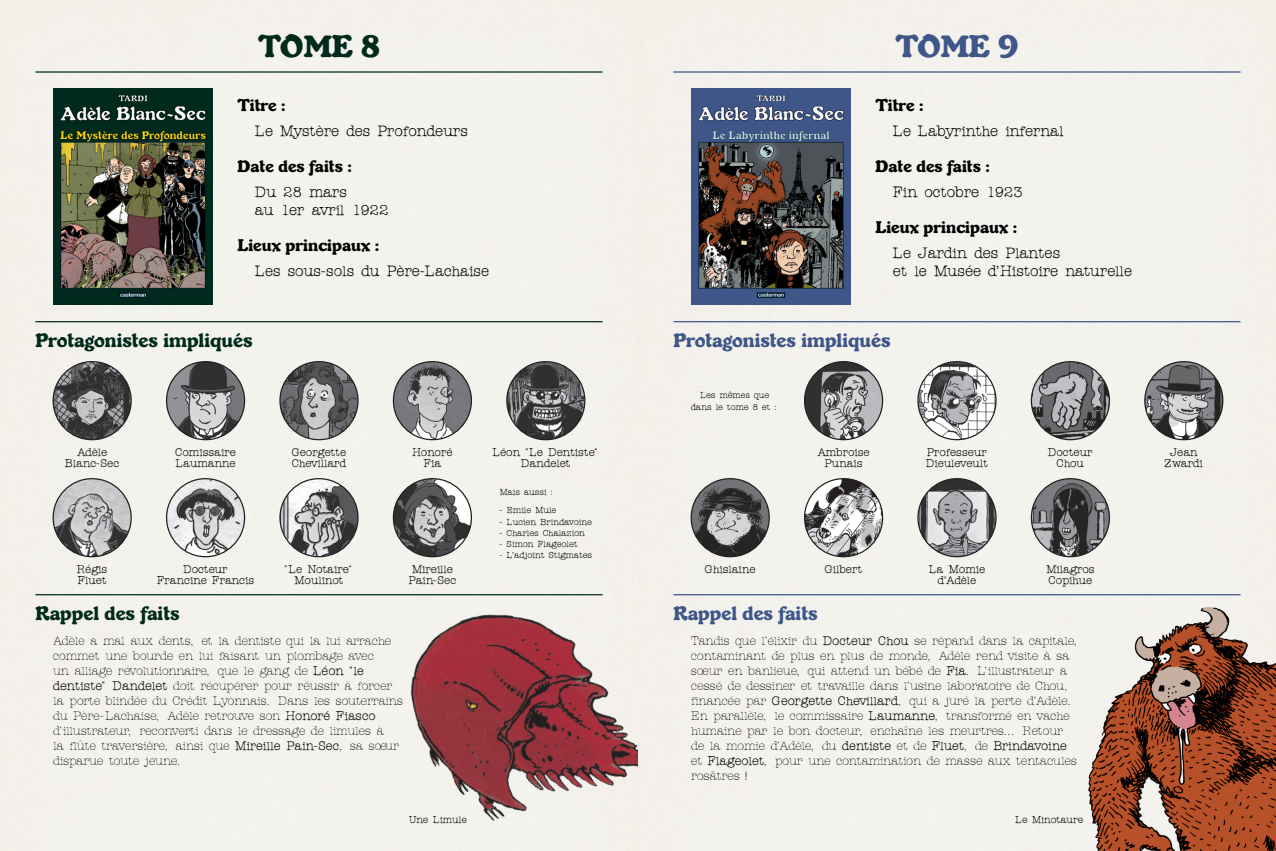
<style>
.page{position:relative;width:1276px;height:851px;background:#fff}
.page>*{position:absolute;margin:0;border:0;box-sizing:border-box;transform-origin:0 0}
.Titre_fiches_8{font:27.5px "Robur";color:#002a1c}
.Titre_fiches_9{font:27.5px "Robur";color:#3f5689}
.Titres_parties_8{font:17.5px "Robur";color:#002a1c}
.Titres_parties_9{font:17.5px "Robur";color:#3f5689}
.description_réponses{font:15px/18px "Rogers Typewriter";letter-spacing:.02em;color:#000}
.description{font:15px "Robur";color:#000}
.Resume{font:300 12.5px/15px "Rogers Typewriter";letter-spacing:.02em;color:#000}
.noms_persos{font:11.25px/11.2px "Rogers Typewriter";letter-spacing:.025em;color:#000;text-align:center}
.Resume-2{font:10px "Rogers Typewriter";letter-spacing:.02em;color:#000}
.mais_aussi{font:8.75px/11.2px "Rogers Typewriter";letter-spacing:.03em;color:#000;text-align:center}
.s1{font-weight:400}
</style>
<div class="page">
<div style="left:0;top:0;width:1276px;height:850px;background:#f4f2ed"></div>
<img style="left:53px;top:89px;width:160px;height:216px">
<img style="left:167px;top:478px;width:77px;height:78px;border-radius:39px">
<div style="left:166px;top:478px;width:79px;height:79px;border:1px solid #231f20;border-radius:50%"></div>
<img style="left:53px;top:478px;width:78px;height:78px;border-radius:39px">
<div style="left:53px;top:478px;width:79px;height:79px;border:1px solid #231f20;border-radius:50%"></div>
<img style="left:53px;top:361px;width:78px;height:78px;border-radius:39px">
<div style="left:53px;top:361px;width:79px;height:79px;border:1px solid #231f20;border-radius:50%"></div>
<img style="left:280px;top:478px;width:78px;height:78px;border-radius:39px">
<div style="left:279px;top:478px;width:79px;height:79px;border:1px solid #231f20;border-radius:50%"></div>
<img style="left:393px;top:478px;width:78px;height:78px;border-radius:39px">
<div style="left:393px;top:478px;width:79px;height:79px;border:1px solid #231f20;border-radius:50%"></div>
<img style="left:507px;top:361px;width:78px;height:78px;border-radius:39px">
<div style="left:506px;top:361px;width:79px;height:79px;border:1px solid #231f20;border-radius:50%"></div>
<img style="left:393px;top:613px;width:245px;height:237px">
<img style="left:691px;top:89px;width:159px;height:216px">
<img style="left:804px;top:478px;width:78px;height:78px;border-radius:39px">
<div style="left:804px;top:478px;width:79px;height:79px;border:1px solid #231f20;border-radius:50%"></div>
<img style="left:1031px;top:361px;width:78px;height:78px;border-radius:39px">
<div style="left:1030px;top:361px;width:80px;height:79px;border:1px solid #231f20;border-radius:50%"></div>
<img style="left:1031px;top:478px;width:78px;height:78px;border-radius:39px">
<div style="left:1030px;top:478px;width:80px;height:79px;border:1px solid #231f20;border-radius:50%"></div>
<img style="left:1144px;top:361px;width:78px;height:78px;border-radius:39px">
<div style="left:1144px;top:361px;width:79px;height:79px;border:1px solid #231f20;border-radius:50%"></div>
<img style="left:1076px;top:599px;width:200px;height:251px">
<img style="left:918px;top:361px;width:78px;height:78px;border-radius:39px">
<div style="left:917px;top:361px;width:79px;height:79px;border:1px solid #231f20;border-radius:50%"></div>
<img style="left:918px;top:478px;width:78px;height:78px;border-radius:39px">
<div style="left:917px;top:478px;width:79px;height:79px;border:1px solid #231f20;border-radius:50%"></div>
<img style="left:804px;top:361px;width:78px;height:78px;border-radius:39px">
<div style="left:804px;top:361px;width:79px;height:79px;border:1px solid #231f20;border-radius:50%"></div>
<img style="left:280px;top:361px;width:78px;height:78px;border-radius:39px">
<div style="left:279px;top:361px;width:79px;height:79px;border:1px solid #231f20;border-radius:50%"></div>
<img style="left:393px;top:361px;width:78px;height:78px;border-radius:39px">
<div style="left:393px;top:361px;width:79px;height:79px;border:1px solid #231f20;border-radius:50%"></div>
<img style="left:691px;top:478px;width:78px;height:78px;border-radius:39px">
<div style="left:690px;top:478px;width:80px;height:79px;border:1px solid #231f20;border-radius:50%"></div>
<hr style="left:35px;top:71px;width:567px;height:2px;background:#002a1c">
<hr style="left:35px;top:321px;width:567px;height:1px;background:#002a1c">
<hr style="left:35px;top:594px;width:567px;height:1px;background:#002a1c">
<hr style="left:673px;top:71px;width:567px;height:2px;background:#3f5689">
<hr style="left:673px;top:321px;width:567px;height:1px;background:#3f5689">
<hr style="left:673px;top:594px;width:567px;height:1px;background:#3f5689">
<img style="left:167px;top:361px;width:77px;height:78px;border-radius:39px">
<div style="left:166px;top:361px;width:79px;height:79px;border:1px solid #231f20;border-radius:50%"></div>
<p class="Titre_fiches_8" style="left:258px;top:27px;width:123px">TOME 8</p>
<p class="Titre_fiches_9" style="left:895px;top:27px;width:125px">TOME 9</p>
<p class="description" style="left:237px;top:95px;width:50px">Titre :</p>
<p class="description_réponses" style="left:255px;top:122px;width:214px">Le Mystère des Profondeurs</p>
<p class="description" style="left:237px;top:156px;width:116px">Date des faits :</p>
<p class="description_réponses" style="left:255px;top:183px;width:135px">Du 28 mars<br>au 1er avril 1922</p>
<p class="description" style="left:237px;top:234px;width:143px">Lieux principaux :</p>
<p class="description_réponses" style="left:255px;top:261px;width:235px">Les sous-sols du Père-Lachaise</p>
<p class="description" style="left:875px;top:95px;width:50px">Titre :</p>
<p class="description_réponses" style="left:893px;top:122px;width:172px">Le Labyrinthe infernal</p>
<p class="description" style="left:875px;top:156px;width:116px">Date des faits :</p>
<p class="description_réponses" style="left:893px;top:183px;width:131px">Fin octobre 1923</p>
<p class="description" style="left:875px;top:216px;width:143px">Lieux principaux :</p>
<p class="description_réponses" style="left:893px;top:243px;width:240px">Le Jardin des Plantes<br>et le Musée d’Histoire naturelle</p>
<p class="Titres_parties_8" style="left:35px;top:328px;width:219px">Protagonistes impliqués</p>
<p class="Titres_parties_9" style="left:673px;top:328px;width:219px">Protagonistes impliqués</p>
<p class="mais_aussi" style="left:691px;top:389px;width:89px">Les mêmes que dans le tome 8 et :</p>
<p class="noms_persos" style="left:65px;top:445px;width:55px">Adèle<br>Blanc-Sec</p>
<p class="noms_persos" style="left:292px;top:445px;width:55px;text-align:left">Georgette<br>Chevillard</p>
<p class="noms_persos" style="left:412px;top:445px;width:41px">Honoré</p>
<p class="noms_persos" style="left:175px;top:445px;width:62px;text-align:left">Comissaire<br>Laumanne</p>
<p class="noms_persos" style="left:424px;top:457px;width:19px">Fia</p>
<p class="noms_persos" style="left:493px;top:445px;width:107px">Léon "Le Dentiste"<br>Dandelet</p>
<p class="noms_persos" style="left:817px;top:445px;width:53px">Ambroise<br>Punais</p>
<p class="noms_persos" style="left:926px;top:445px;width:63px;text-align:left">Professeur<br>Dieuleveult</p>
<p class="noms_persos" style="left:1048px;top:445px;width:46px">Docteur<br>Chou</p>
<p class="mais_aussi" style="left:500px;top:486px;width:56px">Mais aussi :</p>
<p class="mais_aussi" style="left:500px;top:504px;width:58px">- Emile Mule</p>
<p class="mais_aussi" style="left:500px;top:515px;width:94px">- Lucien Brindavoine</p>
<p class="mais_aussi" style="left:500px;top:527px;width:87px">- Charles Chalazion</p>
<p class="mais_aussi" style="left:500px;top:538px;width:79px">- Simon Flageolet</p>
<p class="mais_aussi" style="left:500px;top:549px;width:94px">- L’adjoint Stigmates</p>
<p class="noms_persos" style="left:77px;top:562px;width:31px;text-align:left">Régis<br>Fluet</p>
<p class="noms_persos" style="left:157px;top:562px;width:99px">Docteur<br>Francine Francis</p>
<p class="noms_persos" style="left:409px;top:563px;width:49px;text-align:left">Mireille<br>Pain-Sec</p>
<p class="noms_persos" style="left:285px;top:562px;width:70px">"Le Notaire"<br>Moulinot</p>
<p class="noms_persos" style="left:705px;top:563px;width:51px">Ghislaine</p>
<p class="noms_persos" style="left:825px;top:563px;width:39px">Gilbert</p>
<p class="noms_persos" style="left:929px;top:563px;width:57px">La Momie d’Adèle</p>
<p class="noms_persos" style="left:1046px;top:563px;width:49px;text-align:left">Milagros<br>Copihue</p>
<p class="Titres_parties_8" style="left:35px;top:600px;width:146px">Rappel des faits</p>
<p class="Resume" style="left:53px;top:632px;width:351px">Adèle a mal aux dents, et la dentiste qui la lui arrache commet une bourde en lui faisant un plombage avec<br>un alliage révolutionnaire, que le gang de <span class="s1">Léon "le dentiste" Dandelet</span> doit récupérer pour réussir à forcer la porte blindée du Crédit Lyonnais. Dans les souterrains du Père<span class="s1">¯</span>Lachaise, Adèle retrouve son <span class="s1">Honoré Fiasco </span>d’illustrateur, reconverti dans le dressage de limules à<br>la flûte traversière, ainsi que <span class="s1">Mireille Pain-Sec</span>, sa soeur disparue toute jeune.</p>
<p class="Titres_parties_9" style="left:673px;top:600px;width:146px">Rappel des faits</p>
<p class="Resume" style="left:691px;top:632px;width:389px">Tandis que l’élixir du <span class="s1">Docteur Chou</span> se répand dans la capitale, contaminant de plus en plus de monde, Adèle rend visite à sa soeur en banlieue, qui attend un bébé de <span class="s1">Fia</span>. L’illustrateur a cessé de dessiner et travaille dans l’usine laboratoire de Chou, financée par <span class="s1">Georgette Chevillard</span>, qui a juré la perte d’Adèle.<br>En parallèle, le commissaire <span class="s1">Laumanne</span>, transformé en vache humaine par le bon docteur, enchaîne les meurtres... Retour<br>de la momie d’Adèle, du <span class="s1">dentiste</span> et de <span class="s1">Fluet</span>, de <span class="s1">Brindavoine </span>et <span class="s1">Flageolet</span>, pour une contamination de masse aux tentacules rosâtres !</p>
<p class="Resume-2" style="left:409px;top:813px;width:59px">Une Limule</p>
<p class="Resume-2" style="left:1015px;top:813px;width:69px">Le Minotaure</p>
<p class="noms_persos" style="left:1165px;top:445px;width:39px">Jean<br>Zwardi</p>
</div>
